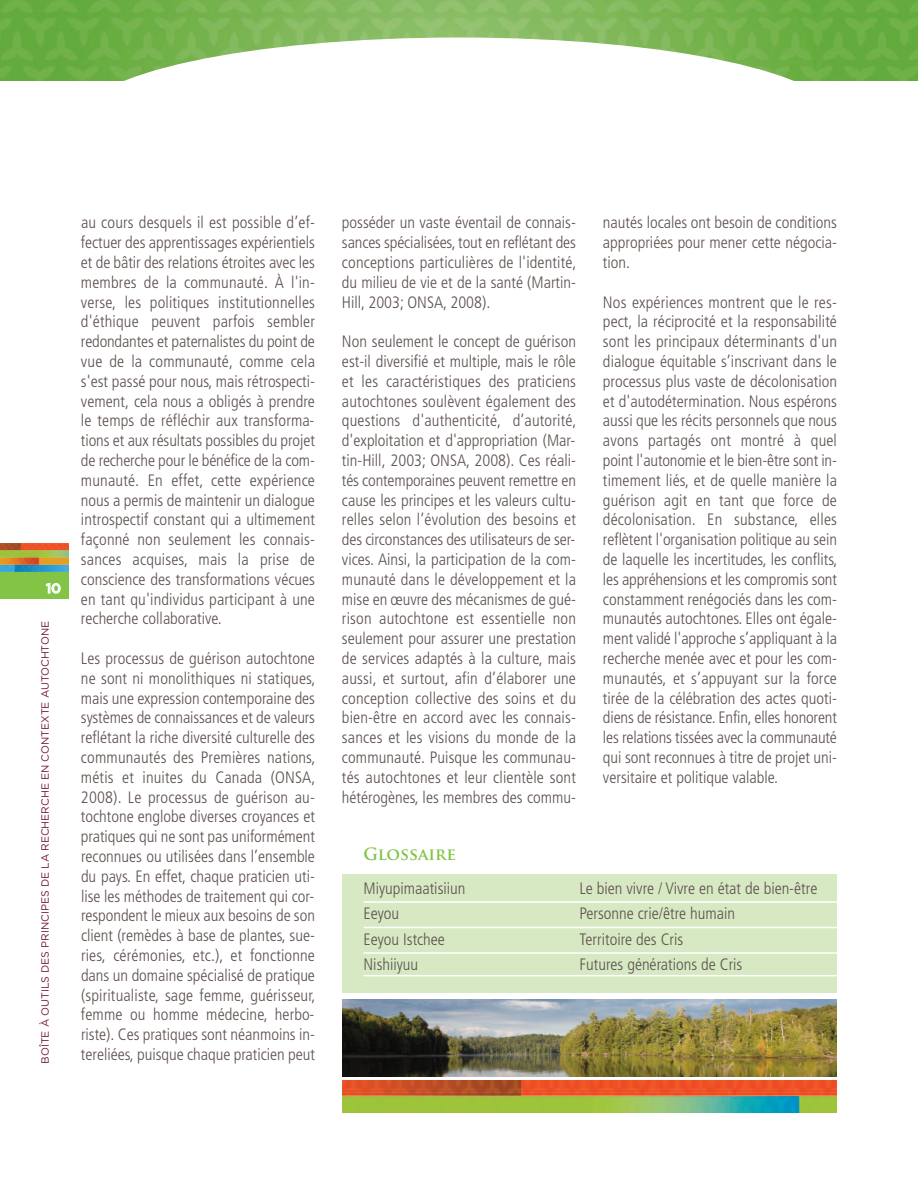
<style>
.page{position:relative;width:918px;height:1188px;background:#fff}
.page>*{position:absolute;margin:0;border:0;box-sizing:border-box;transform-origin:0 0}
.t1{font:300 condensed 16.5px/19.8px "Frutiger";color:#5d514e;text-align:justify}
.t2{font:700 16.5px "Trajan Pro";color:#83c447}
.t3{font:500 13.5px "Gotham";color:#fff}
.t4{font:10.5px "Gotham";color:#721935}
</style>
<div class="page">
<div style="left:342px;top:874px;width:495px;height:119px;background:#d7e9c3"></div>
<div style="left:0;top:572px;width:69px;height:26px;background:#83c447"></div>
<img style="left:0;top:544px;width:69px;height:28px">
<img style="left:0;top:0;width:918px;height:81px">
<div style="left:81px;top:38px;width:756px;height:162px;background:#fff;border-radius:50%"></div>
<hr style="left:364px;top:901px;width:473px;height:2px;background:#fff">
<hr style="left:364px;top:927px;width:473px;height:1px;background:#fff">
<hr style="left:364px;top:952px;width:473px;height:2px;background:#fff">
<hr style="left:364px;top:975px;width:473px;height:1px;background:#fff">
<img style="left:342px;top:999px;width:495px;height:78px">
<img style="left:342px;top:1080px;width:495px;height:33px">
<p class="t3" style="left:46px;top:580px;width:17px">10</p>
<p class="t4" style="left:39px;top:1064px;width:444px;rotate:-90deg">BOÎTE À OUTILS DES PRINCIPES DE LA RECHERCHE EN CONTEXTE AUTOCHTONE</p>
<p class="t1" style="left:81px;top:214px;width:236px">au cours desquels il est possible d’ef&shy;fectuer des apprentissages expérientiels et de bâtir des relations étroites avec les membres de la communauté. À l'in&shy;verse, les politiques institutionnelles d'éthique peuvent parfois sembler redondantes et paternalistes du point de vue de la communauté, comme cela s'est passé pour nous, mais rétrospecti&shy;vement, cela nous a obligés à prendre le temps de réfléchir aux transforma&shy;tions et aux résultats possibles du projet de recherche pour le bénéfice de la com&shy;munauté. En effet, cette expérience nous a permis de maintenir un dialogue introspectif constant qui a ultimement façonné non seulement les connais&shy;sances acquises, mais la prise de conscience des transformations vécues en tant qu'individus participant à une recherche collaborative.</p>
<p class="t1" style="left:81px;top:650px;width:236px">Les processus de guérison autochtone ne sont ni monolithiques ni statiques, mais une expression contemporaine des systèmes de connaissances et de valeurs reflétant la riche diversité culturelle des communautés des Premières nations, métis et inuites du Canada (ONSA, 2008). Le processus de guérison au&shy;tochtone englobe diverses croyances et pratiques qui ne sont pas uniformément reconnues ou utilisées dans l’ensemble du pays. En effet, chaque praticien uti&shy;lise les méthodes de traitement qui cor&shy;respondent le mieux aux besoins de son client (remèdes à base de plantes, sue&shy;ries, cérémonies, etc.), et fonctionne dans un domaine spécialisé de pratique (spiritualiste, sage femme, guérisseur, femme ou homme médecine, herbo&shy;riste). Ces pratiques sont néanmoins in&shy;tereliées, puisque chaque praticien peut</p>
<p class="t1" style="left:342px;top:214px;width:236px">posséder un vaste éventail de connais&shy;sances spécialisées, tout en reflétant des conceptions particulières de l'identité, du milieu de vie et de la santé (Martin-Hill, 2003; ONSA, 2008).</p>
<p class="t1" style="left:342px;top:333px;width:236px">Non seulement le concept de guérison est-il diversifié et multiple, mais le rôle et les caractéristiques des praticiens autochtones soulèvent également des questions d'authenticité, d’autorité, d'exploitation et d'appropriation (Mar&shy;tin-Hill, 2003; ONSA, 2008). Ces réali&shy;tés contemporaines peuvent remettre en cause les principes et les valeurs cultu&shy;relles selon l’évolution des besoins et des circonstances des utilisateurs de ser&shy;vices. Ainsi, la participation de la com&shy;munauté dans le développement et la mise en œuvre des mécanismes de gué&shy;rison autochtone est essentielle non seulement pour assurer une prestation de services adaptés à la culture, mais aussi, et surtout, afin d’élaborer une conception collective des soins et du bien-être en accord avec les connais&shy;sances et les visions du monde de la communauté. Puisque les communau&shy;tés autochtones et leur clientèle sont hétérogènes, les membres des commu-</p>
<p class="t1" style="left:603px;top:214px;width:236px">nautés locales ont besoin de conditions appropriées pour mener cette négocia&shy;tion.</p>
<p class="t1" style="left:603px;top:293px;width:236px">Nos expériences montrent que le res&shy;pect, la réciprocité et la responsabilité sont les principaux déterminants d'un dialogue équitable s’inscrivant dans le processus plus vaste de décolonisation et d'autodétermination. Nous espérons aussi que les récits personnels que nous avons partagés ont montré à quel point l'autonomie et le bien-être sont in&shy;timement liés, et de quelle manière la guérison agit en tant que force de décolonisation. En substance, elles reflètent l'organisation politique au sein de laquelle les incertitudes, les conflits, les appréhensions et les compromis sont constamment renégociés dans les com&shy;munautés autochtones. Elles ont égale&shy;ment validé l'approche s’appliquant à la recherche menée avec et pour les com&shy;munautés, et s’appuyant sur la force tirée de la célébration des actes quoti&shy;diens de résistance. Enfin, elles honorent les relations tissées avec la communauté qui sont reconnues à titre de projet uni&shy;versitaire et politique valable.</p>
<p class="t2" style="left:364px;top:848px;width:94px">GLOSSAIRE</p>
<p class="t1" style="left:364px;top:879px;width:103px">Miyupimaatisiiun</p>
<p class="t1" style="left:580px;top:879px;width:239px">Le bien vivre / Vivre en état de bien-être</p>
<p class="t1" style="left:364px;top:905px;width:37px">Eeyou</p>
<p class="t1" style="left:580px;top:905px;width:157px">Personne crie/être humain</p>
<p class="t1" style="left:364px;top:930px;width:83px">Eeyou Istchee</p>
<p class="t1" style="left:580px;top:930px;width:105px">Territoire des Cris</p>
<p class="t1" style="left:364px;top:956px;width:56px">Nishiiyuu</p>
<p class="t1" style="left:580px;top:956px;width:164px">Futures générations de Cris</p>
</div>
